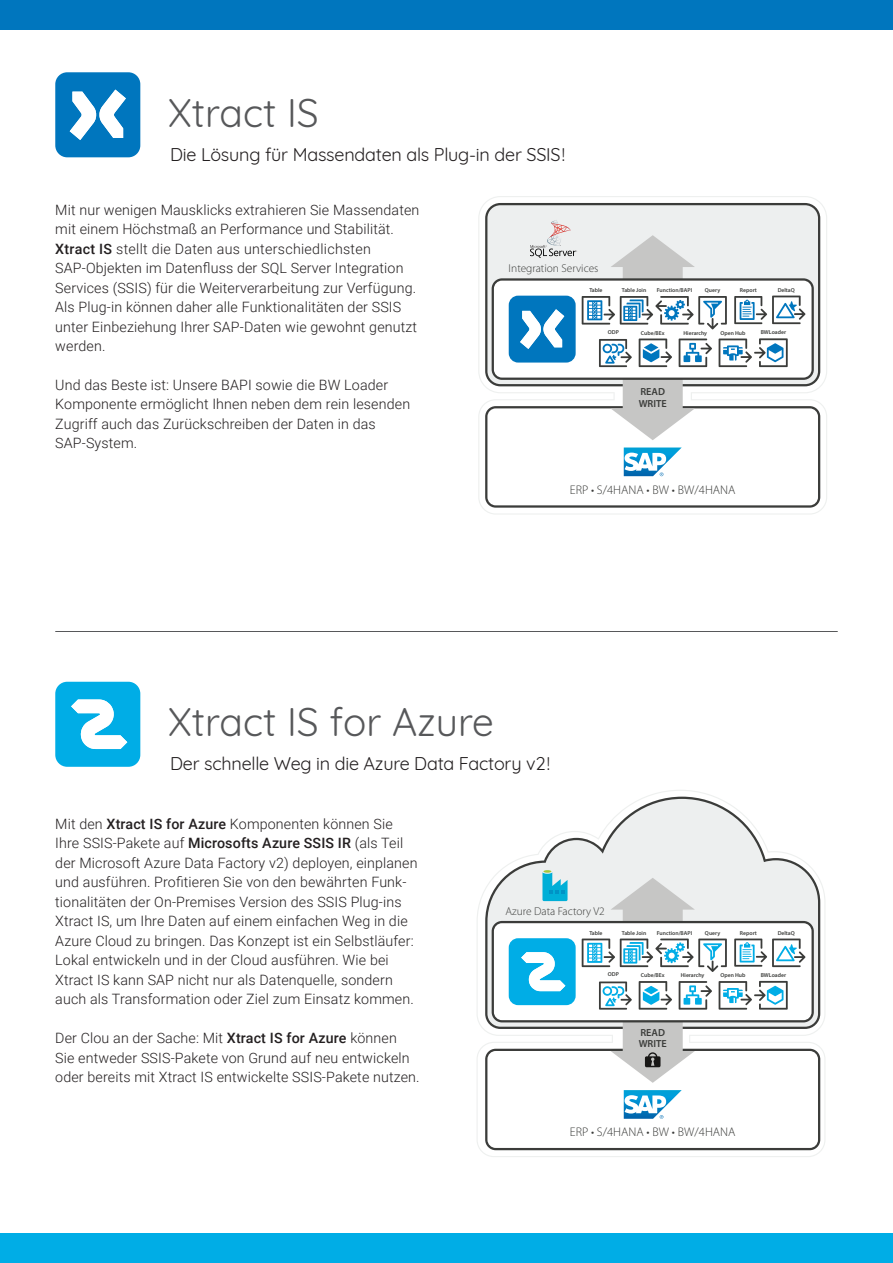
<style>
.page{position:relative;width:893px;height:1263px;background:#fff}
.page>*{position:absolute;margin:0;border:0;box-sizing:border-box;transform-origin:0 0}
.t1{font:39px "Quicksand";color:#57585a}
.t2{font:18px "Quicksand";letter-spacing:-.01em;color:#231f20}
.t3{font:300 14.25px/19.5px "Roboto";letter-spacing:.01em;color:#231f20}
.t4{font:300 12.6px "Myriad Pro";color:#3b3c3a}
.t5{font:300 11.4px "Myriad Pro";color:#3b3c3a}
.t6{font:600 10.2px/11.4px "Myriad Pro";color:#3b3c3a}
.t7{font:600 5.7px "Myriad Pro";color:#3b3c3a}
.s1{font-weight:500}
</style>
<div class="page">
<div style="left:0;top:0;width:893px;height:30px;background:#0076be"></div>
<div style="left:0;top:1233px;width:893px;height:30px;background:#00ade6"></div>
<hr style="left:55px;top:631px;width:783px;height:1px;background:#57585a">
<div style="left:55px;top:72px;width:85px;height:85px;background:#0076be;border-radius:12px"></div>
<svg style="left:70px;top:90px;width:56px;height:50px"></svg>
<svg style="left:478px;top:196px;width:349px;height:318px"></svg>
<svg style="left:485px;top:203px;width:335px;height:17px;background:#d4d6d6"></svg>
<svg style="left:485px;top:220px;width:335px;height:288px"></svg>
<div style="left:55px;top:682px;width:85px;height:85px;background:#00ade6;border-radius:12px"></div>
<svg style="left:71px;top:699px;width:56px;height:50px"></svg>
<svg style="left:477px;top:790px;width:348px;height:367px"></svg>
<svg style="left:485px;top:870px;width:335px;height:280px"></svg>
<h1 class="t1" style="left:168px;top:83px;width:152px">Xtract IS</h1>
<p class="t2" style="left:170px;top:140px;width:397px">Die Lösung für Massendaten als Plug-in der SSIS !</p>
<p class="t3" style="left:55px;top:199px;width:366px">Mit nur wenigen Mausklicks extrahieren Sie Massendaten mit einem Höchstmaß an Performance und Stabilität.<br><span class="s1">Xtract IS</span> stellt die Daten aus unterschiedlichsten SAP-Objekten im Datenfluss der SQL Server Integration Services (SSIS) für die Weiterverarbeitung zur Verfügung.<br>Als Plug-in können daher alle Funktionalitäten der SSIS unter Einbeziehung Ihrer SAP-Daten wie gewohnt genutzt werden.</p>
<p class="t3" style="left:55px;top:375px;width:356px">Und das Beste ist: Unsere BAPI sowie die BW Loader Komponente ermöglicht Ihnen neben dem rein lesenden Zugriff auch das Zurückschreiben der Daten in das SAP-System.</p>
<p class="t6" style="left:639px;top:386px;width:30px">READ<br>WRITE</p>
<p class="t4" style="left:570px;top:482px;width:167px">ERP • S/4HANA • BW • BW/4HANA</p>
<p class="t5" style="left:509px;top:262px;width:91px">Integration Services</p>
<p class="t7" style="left:622px;top:287px;width:26px">Table Join</p>
<p class="t7" style="left:657px;top:287px;width:37px">Function/BAPI</p>
<p class="t7" style="left:778px;top:286px;width:19px">DeltaQ</p>
<p class="t7" style="left:683px;top:329px;width:25px">Hierarchy</p>
<p class="t7" style="left:720px;top:329px;width:27px">Open Hub</p>
<p class="t7" style="left:589px;top:287px;width:15px">Table</p>
<p class="t7" style="left:705px;top:287px;width:17px">Query</p>
<p class="t7" style="left:740px;top:287px;width:18px">Report</p>
<p class="t7" style="left:608px;top:328px;width:13px">ODP</p>
<p class="t7" style="left:641px;top:329px;width:25px">Cube/BEx</p>
<p class="t7" style="left:761px;top:329px;width:27px">BWLoader</p>
<h1 class="t1" style="left:168px;top:692px;width:327px">Xtract IS for Azure</h1>
<p class="t2" style="left:170px;top:750px;width:381px">Der schnelle Weg in die Azure Data Factory v2 !</p>
<p class="t3" style="left:55px;top:813px;width:364px">Mit den <span class="s1">Xtract IS for Azure</span> Komponenten können Sie Ihre SSIS-Pakete auf <span class="s1">Microsofts Azure SSIS IR</span> (als Teil der Microsoft Azure Data Factory v2) deployen, einplanen und ausführen. Profitieren Sie von den bewährten Funk&shy;tionalitäten der On-Premises Version des SSIS Plug-ins Xtract IS, um Ihre Daten auf einem einfachen Weg in die Azure Cloud zu bringen. Das Konzept ist ein Selbstläufer:<br>Lokal entwickeln und in der Cloud ausführen. Wie bei Xtract IS kann SAP nicht nur als Datenquelle, sondern auch als Transformation oder Ziel zum Einsatz kommen.</p>
<p class="t3" style="left:55px;top:1028px;width:366px">Der Clou an der Sache: Mit <span class="s1">Xtract IS for Azure</span> können<br>Sie entweder SSIS-Pakete von Grund auf neu entwickeln oder bereits mit Xtract IS entwickelte SSIS-Pakete nutzen.</p>
<p class="t5" style="left:505px;top:904px;width:101px">Azure Data Factory V2</p>
<p class="t7" style="left:589px;top:929px;width:15px">Table</p>
<p class="t7" style="left:705px;top:929px;width:17px">Query</p>
<p class="t7" style="left:740px;top:929px;width:18px">Report</p>
<p class="t7" style="left:608px;top:971px;width:13px">ODP</p>
<p class="t7" style="left:761px;top:971px;width:27px">BWLoader</p>
<p class="t7" style="left:622px;top:929px;width:26px">Table Join</p>
<p class="t7" style="left:657px;top:929px;width:37px">Function/BAPI</p>
<p class="t7" style="left:778px;top:929px;width:19px">DeltaQ</p>
<p class="t7" style="left:641px;top:972px;width:25px">Cube/BEx</p>
<p class="t7" style="left:681px;top:972px;width:25px">Hierarchy</p>
<p class="t7" style="left:720px;top:972px;width:27px">Open Hub</p>
<p class="t6" style="left:639px;top:1026px;width:30px">READ<br>WRITE</p>
<p class="t4" style="left:570px;top:1125px;width:167px">ERP • S/4HANA • BW • BW/4HANA</p>
</div>
